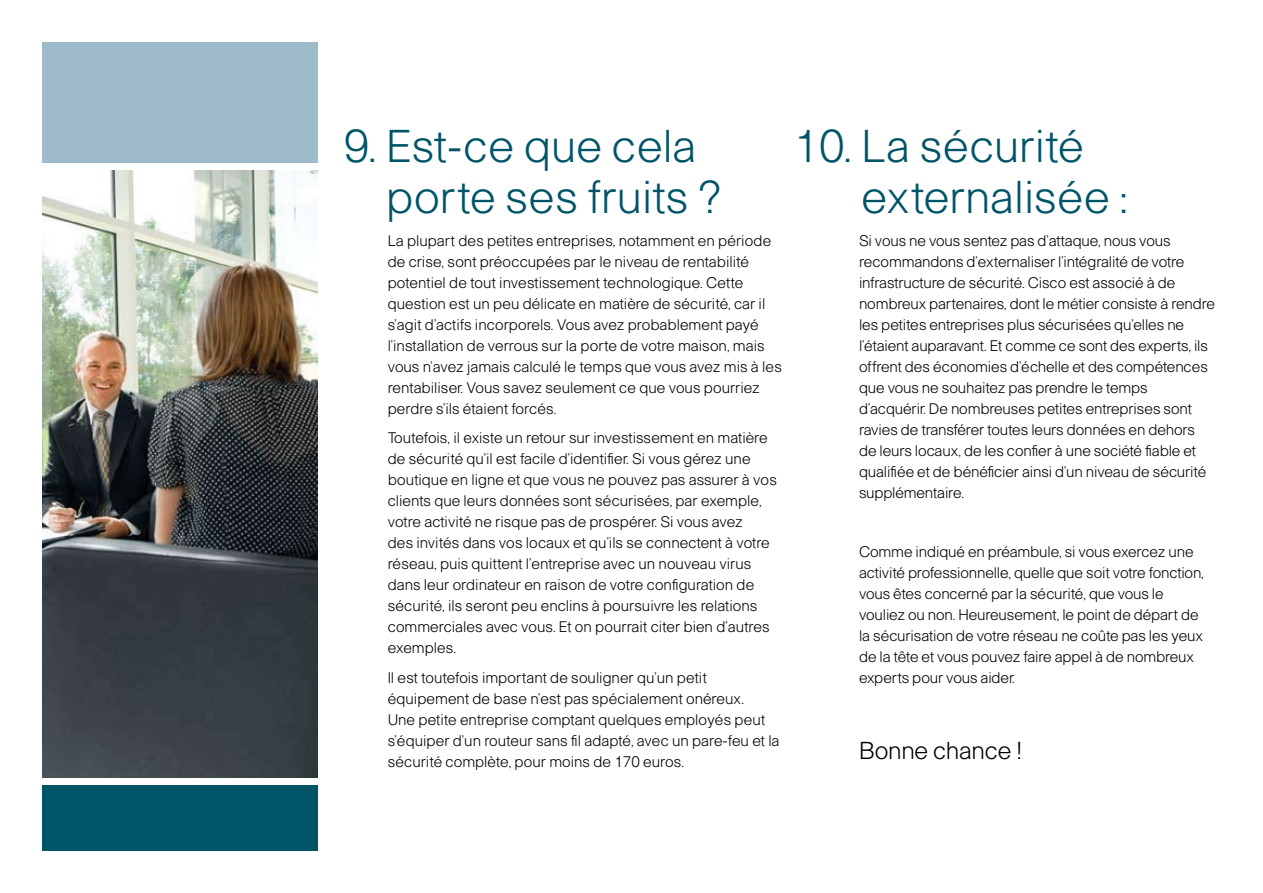
<style>
.page{position:relative;width:1263px;height:893px;background:#fff}
.page>*{position:absolute;margin:0;border:0;box-sizing:border-box;transform-origin:0 0}
.t1{font:300 45px/51px "Cisco";color:#005468}
.t2{font:300 24px "Cisco";letter-spacing:-.01em;color:#000}
.t3{font:300 15px/21px "Cisco";color:#000}
</style>
<div class="page">
<img style="left:43px;top:170px;width:275px;height:607px">
<div style="left:43px;top:43px;width:275px;height:120px;background:#9ebbca"></div>
<div style="left:43px;top:784px;width:275px;height:66px;background:#005468"></div>
<h1 class="t1" style="left:386px;top:120px;width:336px;text-indent:-42px">9. Est-ce que cela porte ses fruits ?</h1>
<h1 class="t1" style="left:861px;top:120px;width:267px;text-indent:-68px">10. La sécurité externalisée :</h1>
<p class="t3" style="left:388px;top:230px;width:396px">La plupart des petites entreprises, notamment en période de crise, sont préoccupées par le niveau de rentabilité potentiel de tout investissement technologique. Cette question est un peu délicate en matière de sécurité, car il s’agit d’actifs incorporels. Vous avez probablement payé l’installation de verrous sur la porte de votre maison, mais vous n’avez jamais calculé le temps que vous avez mis à les rentabiliser. Vous savez seulement ce que vous pourriez perdre s’ils étaient forcés.</p>
<p class="t3" style="left:388px;top:427px;width:391px">Toutefois, il existe un retour sur investissement en matière de sécurité qu’il est facile d’identifier. Si vous gérez une boutique en ligne et que vous ne pouvez pas assurer à vos clients que leurs données sont sécurisées, par exemple, votre activité ne risque pas de prospérer. Si vous avez<br>des invités dans vos locaux et qu’ils se connectent à votre réseau, puis quittent l’entreprise avec un nouveau virus dans leur ordinateur en raison de votre configuration de sécurité, ils seront peu enclins à poursuivre les relations commerciales avec vous. Et on pourrait citer bien d’autres exemples.</p>
<p class="t3" style="left:388px;top:667px;width:393px">Il est toutefois important de souligner qu’un petit équipement de base n’est pas spécialement onéreux.<br>Une petite entreprise comptant quelques employés peut s’équiper d’un routeur sans fil adapté, avec un pare-feu et la sécurité complète, pour moins de 170 euros.</p>
<p class="t3" style="left:859px;top:230px;width:358px">Si vous ne vous sentez pas d’attaque, nous vous recommandons d’externaliser l’intégralité de votre infrastructure de sécurité. Cisco est associé à de nombreux partenaires, dont le métier consiste à rendre les petites entreprises plus sécurisées qu’elles ne l’étaient auparavant. Et comme ce sont des experts, ils offrent des économies d’échelle et des compétences que vous ne souhaitez pas prendre le temps d’acquérir. De nombreuses petites entreprises sont ravies de transférer toutes leurs données en dehors de leurs locaux, de les confier à une société fiable et qualifiée et de bénéficier ainsi d’un niveau de sécurité supplémentaire.</p>
<p class="t3" style="left:859px;top:541px;width:346px">Comme indiqué en préambule, si vous exercez une activité professionnelle, quelle que soit votre fonction, vous êtes concerné par la sécurité, que vous le vouliez ou non. Heureusement, le point de départ de la sécurisation de votre réseau ne coûte pas les yeux de la tête et vous pouvez faire appel à de nombreux experts pour vous aider.</p>
<h2 class="t2" style="left:859px;top:736px;width:164px">Bonne chance !</h2>
</div>
